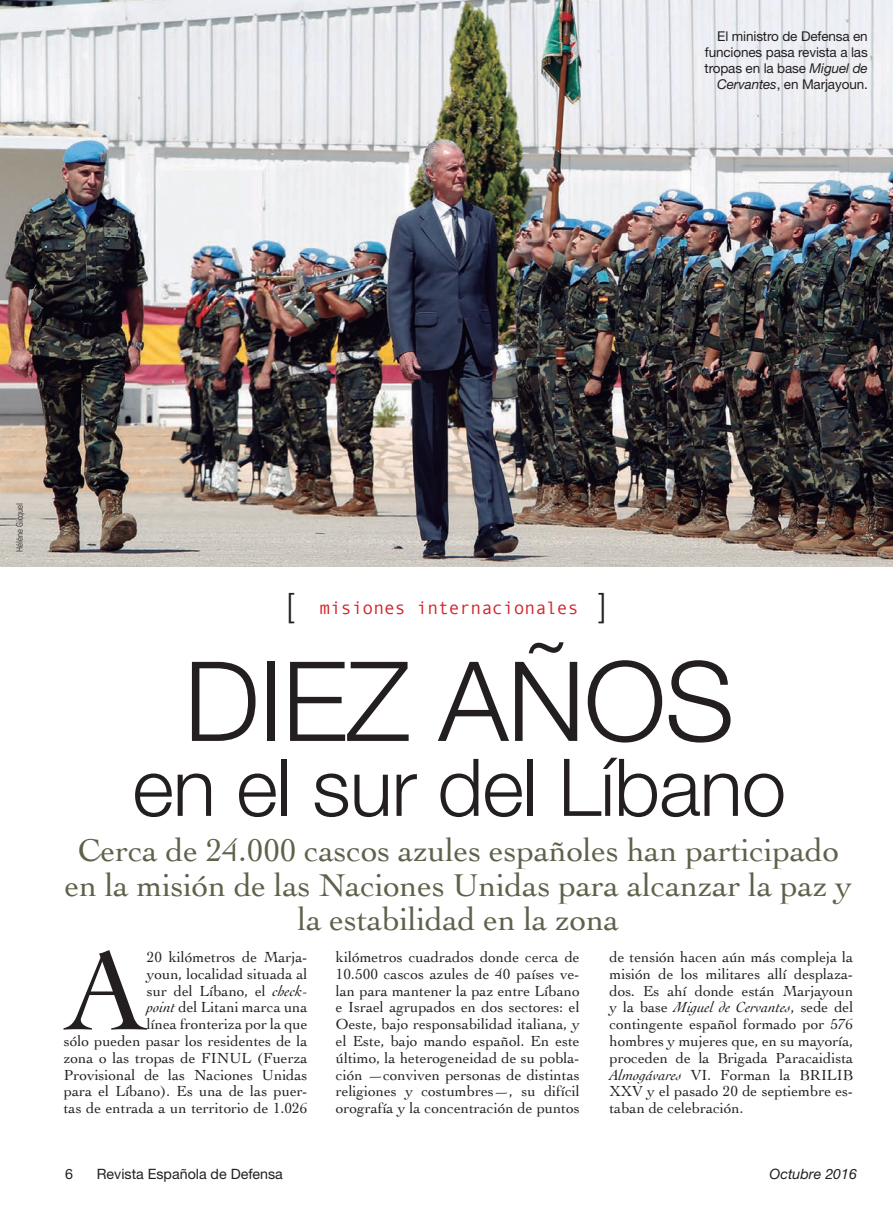
<style>
.page{position:relative;width:893px;height:1217px;background:#fff}
.page>*{position:absolute;margin:0;border:0;box-sizing:border-box;transform-origin:0 0}
.t1{font:118.05px "Cochin";color:#231f20}
.t2{font:300 110.55px "Helvetica Neue";letter-spacing:-.01em;color:#231f20}
.t3{font:300 79.65px "Helvetica Neue";letter-spacing:-.01em;color:#231f20}
.t4{font:33px/34.5px "Cochin";letter-spacing:-.005em;color:#60614b;text-align:center}
.t5{font:300 33px "Helvetica Neue";color:#231f20}
.t6{font:18px "Monotypecom";color:#d1232a}
.t7{font:15.3px/16.8px "Cochin";color:#231f20;text-align:justify}
.t8{font:14.25px "Helvetica Neue";color:#231f20}
.t9{font:italic 14.25px "Helvetica Neue";color:#231f20}
.t10{font:13.5px/15.8px "Helvetica Neue";letter-spacing:-.01em;color:#231f20;text-align:right}
.t11{font:300 condensed 9px "Univers";letter-spacing:-.005em;color:#231f20}
.s1{font-style:italic}
.s2{font-family:"Helvetica Neue";font-weight:300;font-size:33px;color:#231f20}
</style>
<div class="page">
<img style="left:0;top:0;width:893px;height:566px">
<p class="t10" style="left:704px;top:28px;width:165px">El ministro de Defensa en funciones pasa revista a las tropas en la base <span class="s1">Miguel de<br>Cervantes</span>, en Marjayoun.</p>
<p class="t11" style="left:14px;top:552px;width:50px;rotate:-90deg">Hélène Gicquel</p>
<h3 class="t5" style="left:286px;top:585px;width:9px">[</h3>
<p class="t6" style="left:319px;top:598px;width:289px">misiones internacionales <span class="s2">]</span></p>
<h2 class="t2" style="left:184px;top:633px;width:552px">Diez años</h2>
<h3 class="t3" style="left:132px;top:738px;width:655px">en el sur del Líbano</h3>
<h3 class="t4" style="left:65px;top:831px;width:789px">Cerca de 24.000 cascos azules españoles han participado en la misión de las Naciones Unidas para alcanzar la paz y la estabilidad en la zona</h3>
<h1 class="t1" style="left:64px;top:910px;width:85px">A</h1>
<p class="t7" style="left:64px;top:947px;width:245px;text-align:right">20 kilómetros de Marja-<br>youn, localidad situada al<br>sur del Líbano, el <span class="s1">check-<br>point</span> del Litani marca una<br>línea fronteriza por la que<br>sólo pueden pasar los residentes de la zona o las tropas de FINUL (Fuerza<br>Provisional de las Naciones Unidas para el Líbano). Es una de las puer&shy;tas de entrada a un territorio de 1.026</p>
<p class="t7" style="left:336px;top:947px;width:245px">kilómetros cuadrados donde cerca de 10.500 cascos azules de 40 países ve&shy;lan para mantener la paz entre Líbano e Israel agrupados en dos sectores: el Oeste, bajo responsabilidad italiana, y el Este, bajo mando español. En este último, la heterogeneidad de su pobla&shy;ción —conviven personas de distintas religiones y costumbres—, su difícil orografía y la concentración de puntos</p>
<p class="t7" style="left:609px;top:947px;width:245px">de tensión hacen aún más compleja la misión de los militares allí desplaza&shy;dos. Es ahí donde están Marjayoun y la base <span class="s1">Miguel de Cervantes</span>, sede del contingente español formado por 576 hombres y mujeres que, en su mayoría, proceden de la Brigada Paracaidista <span class="s1">Almogávares</span> VI. Forman la BRILIB XXV y el pasado 20 de septiembre es&shy;taban de celebración.</p>
<p class="t8" style="left:65px;top:1164px;width:9px">6</p>
<p class="t8" style="left:97px;top:1164px;width:188px">Revista Española de Defensa</p>
<p class="t9" style="left:770px;top:1164px;width:89px">Octubre 2016</p>
</div>
